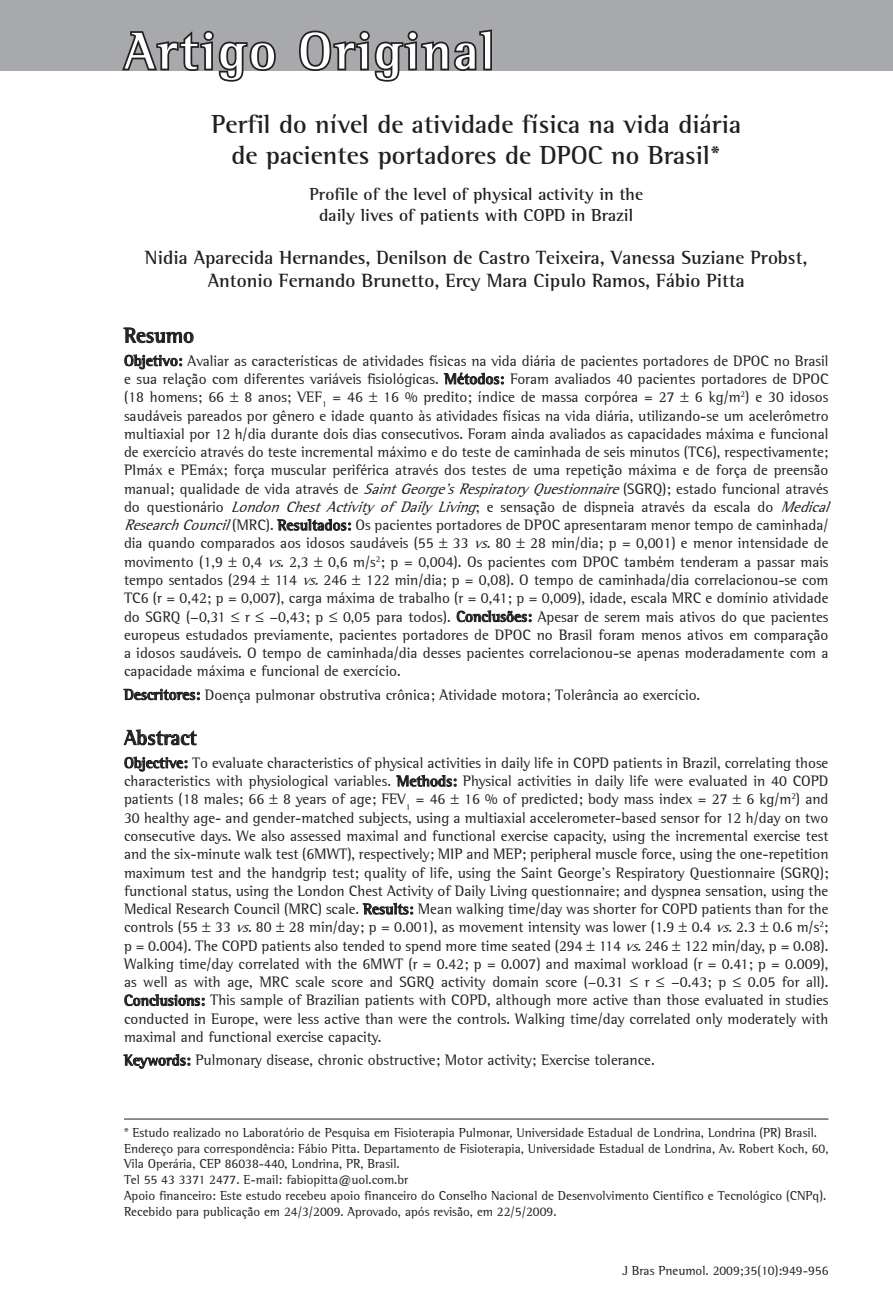
<style>
.page{position:relative;width:893px;height:1315px;background:#fff}
.page>*{position:absolute;margin:0;border:0;box-sizing:border-box;transform-origin:0 0}
.t1{font:700 52.5px "Libre Semi Serif S Si";letter-spacing:.05em;color:#fff}
.t2{font:700 26.25px/31.5px "Libre Semi Serif S Si";color:#231f20;text-align:center}
.t3{font:700 21px "Libre Semi Serif S Si";color:#231f20}
.t4{font:700 19.25px/23.1px "Libre Semi Serif S Si";color:#231f20;text-align:center}
.t5{font:700 17.5px/21px "Libre Semi Serif S Si";color:#231f20;text-align:center}
.t6{font:15.22px/18.2px "Libre Semi Serif S Si";color:#231f20;text-align:justify}
.t7{font:13.12px/15.8px "Libre Semi Serif S Si";color:#231f20}
.s1{font-weight:700}
.s2{font-style:italic}
</style>
<div class="page">
<div style="left:0;top:0;width:893px;height:70px;background:#a7a9ac"></div>
<svg style="left:124px;top:328px;width:69px;height:15px"></svg>
<svg style="left:125px;top:355px;width:57px;height:14px"></svg>
<svg style="left:444px;top:372px;width:60px;height:12px"></svg>
<svg style="left:277px;top:519px;width:74px;height:11px"></svg>
<svg style="left:457px;top:610px;width:74px;height:12px"></svg>
<svg style="left:124px;top:689px;width:76px;height:11px"></svg>
<svg style="left:124px;top:729px;width:73px;height:16px"></svg>
<svg style="left:125px;top:757px;width:62px;height:14px"></svg>
<svg style="left:396px;top:775px;width:60px;height:11px"></svg>
<svg style="left:363px;top:903px;width:50px;height:11px"></svg>
<svg style="left:125px;top:994px;width:79px;height:11px"></svg>
<svg style="left:124px;top:1054px;width:66px;height:14px"></svg>
<hr style="left:124px;top:1118px;width:704px;height:1px;background:#231f20">
<svg style="left:120px;top:30px;width:158px;height:52px"></svg>
<svg style="left:297px;top:29px;width:197px;height:53px"></svg>
<h1 class="t1" style="left:124px;top:19px;width:372px">Artigo Original</h1>
<h2 class="t2" style="left:211px;top:108px;width:531px">Perfil do nível de atividade física na vida diária de pacientes portadores de DPOC no Brasil*</h2>
<p class="t5" style="left:309px;top:184px;width:335px">Profile of the level of physical activity in the daily lives of patients with COPD in Brazil</p>
<p class="t4" style="left:145px;top:246px;width:664px">Nidia Aparecida Hernandes, Denilson de Castro Teixeira, Vanessa Suziane Probst,<br>Antonio Fernando Brunetto, Ercy Mara Cipulo Ramos, Fábio Pitta</p>
<h3 class="t3" style="left:124px;top:322px;width:72px">Resumo</h3>
<p class="t6" style="left:124px;top:351px;width:706px"><span class="s1">Objetivo:</span> Avaliar as características de atividades físicas na vida diária de pacientes portadores de DPOC no Brasil e sua relação com diferentes variáveis fisiológicas. <span class="s1">Métodos:</span> Foram avaliados 40 pacientes portadores de DPOC (18 homens; 66</p>
<p class="t6" style="left:124px;top:388px;width:712px;text-align:left;text-indent:571px">6 kg/m<sup>2</sup>) e 30 idosos saudáveis pareados por gênero e idade quanto às atividades físicas na vida diária, utilizando-se um acelerômetro multiaxial por 12 h/dia durante dois dias consecutivos. Foram ainda avaliados as capacidades máxima e funcional de exercício através do teste incremental máximo e do teste de caminhada de seis minutos (TC6), respectivamente; PImáx e PEmáx; força muscular periférica através dos testes de uma repetição máxima e de força de preensão manual; qualidade de vida através de <span class="s2">SaintGeorge’sRespiratory Questionnaire</span>(SGRQ); estado funcional através do questionário <span class="s2">LondonChestActivity ofDaily Living</span>; e sensação de dispneia através da escala do <span class="s2">Medical ResearchCouncil</span>(MRC). <span class="s1">Resultados:</span> Os pacientes portadores de DPOC apresentaram menor tempo de caminhada/ dia quando comparados aos idosos saudáveis (55</p>
<p class="t6" style="left:244px;top:388px;width:120px">8 anos; VEF<sub>1</sub> = 46</p>
<p class="t6" style="left:383px;top:388px;width:293px">16 % predito; índice de massa corpórea = 27</p>
<p class="t6" style="left:453px;top:534px;width:60px">3 3 <span class="s2">vs.</span>8 0</p>
<p class="t6" style="left:530px;top:534px;width:300px">28 min/dia; p = 0,001) e menor intensidade de</p>
<p class="t6" style="left:124px;top:552px;width:706px;text-indent:204px">0,6 m/s<sup>2</sup>; p = 0,004). Os pacientes com DPOC também tenderam a passar mais tempo sentados (294 114 <span class="s2">vs.</span>246 122 min/dia; p = 0,08). O tempo de caminhada/dia correlacionou-se com TC6 (r = 0,42; p = 0,007), carga máxima de trabalho (r = 0,41; p = 0,009), idade, escala MRC e domínio atividade do SGRQ (−0,31 ≤ r ≤ −0,43; p ≤ 0,05 para todos). <span class="s1">Conclusões:</span> Apesar de serem mais ativos do que pacientes europeus estudados previamente, pacientes portadores de DPOC no Brasil foram menos ativos em comparação a idosos saudáveis. O tempo de caminhada/dia desses pacientes correlacionou-se apenas moderadamente com a capacidade máxima e funcional de exercício.</p>
<p class="t6" style="left:124px;top:685px;width:578px"><span class="s1">Descritores:</span> Doença pulmonar obstrutiva crônica; Atividade motora; Tolerância ao exercício.</p>
<h3 class="t3" style="left:124px;top:725px;width:74px">Abstract</h3>
<p class="t6" style="left:124px;top:753px;width:706px"><span class="s1">Objective:</span> To evaluate characteristics of physical activities in daily life in COPD patients in Brazil, correlating those characteristics with physiological variables. <span class="s1">Methods:</span> Physical activities in daily life were evaluated in 40 COPD patients (18 males; 66 8 years of age; FEV<sub>1</sub> = 46 16 % of predicted; body mass index = 27 6 kg/m<sup>2</sup>) and 30 healthy age- and gender-matched subjects, using a multiaxial accelerometer-based sensor for 12 h/day on two consecutive days. We also assessed maximal and functional exercise capacity, using the incremental exercise test and the six-minute walk test (6MWT), respectively; MIP and MEP; peripheral muscle force, using the one-repetition maximum test and the handgrip test; quality of life, using the Saint George’s Respiratory Questionnaire (SGRQ); functional status, using the London Chest Activity of Daily Living questionnaire; and dyspnea sensation, using the Medical Research Council (MRC) scale. <span class="s1">Results:</span> Mean walking time/day was shorter for COPD patients than for the controls (55 33 <span class="s2">vs.</span>80 28 min/day; p = 0.001), as movement intensity was lower (1.9 0.4 <span class="s2">vs.</span>2.3 0.6 m/s<sup>2</sup>; p = 0.004). The COPD patients also tended to spend more time seated (294 114 <span class="s2">vs.</span>246 122 min/day, p = 0.08).<br>Walking time/day correlated with the 6MWT (r = 0.42; p = 0.007) and maximal workload (r = 0.41; p = 0.009), as well as with age, MRC scale score and SGRQ activity domain score (−0.31 ≤ r ≤ −0.43; p ≤ 0.05 for all).<br><span class="s1">Conclusions:</span> This sample of Brazilian patients with COPD, although more active than those evaluated in studies conducted in Europe, were less active than were the controls. Walking time/day correlated only moderately with maximal and functional exercise capacity.</p>
<p class="t6" style="left:124px;top:1051px;width:532px"><span class="s1">Keywords:</span> Pulmonary disease, chronic obstructive; Motor activity; Exercise tolerance.</p>
<p class="t6" style="left:124px;top:552px;width:100px">movimento (1,9</p>
<p class="t6" style="left:242px;top:552px;width:68px">0,4 <span class="s2">vs.</span>2,3</p>
<p class="t7" style="left:124px;top:1124px;width:706px">* Estudo realizado no Laboratório de Pesquisa em Fisioterapia Pulmonar, Universidade Estadual de Londrina, Londrina (PR) Brasil.<br>Endereço para correspondência: Fábio Pitta. Departamento de Fisioterapia, Universidade Estadual de Londrina, Av. Robert Koch, 60, Vila Operária, CEP 86038-440, Londrina, PR, Brasil.<br>Tel 55 43 3371 2477. E-mail: fabiopitta@uol.com.br<br>Apoio financeiro: Este estudo recebeu apoio financeiro do Conselho Nacional de Desenvolvimento Científico e Tecnológico (CNPq).<br>Recebido para publicação em 24/3/2009. Aprovado, após revisão, em 22/5/2009.</p>
<p class="t7" style="left:622px;top:1263px;width:208px">J Bras Pneumol. 2009;35(10):949-956</p>
</div>
